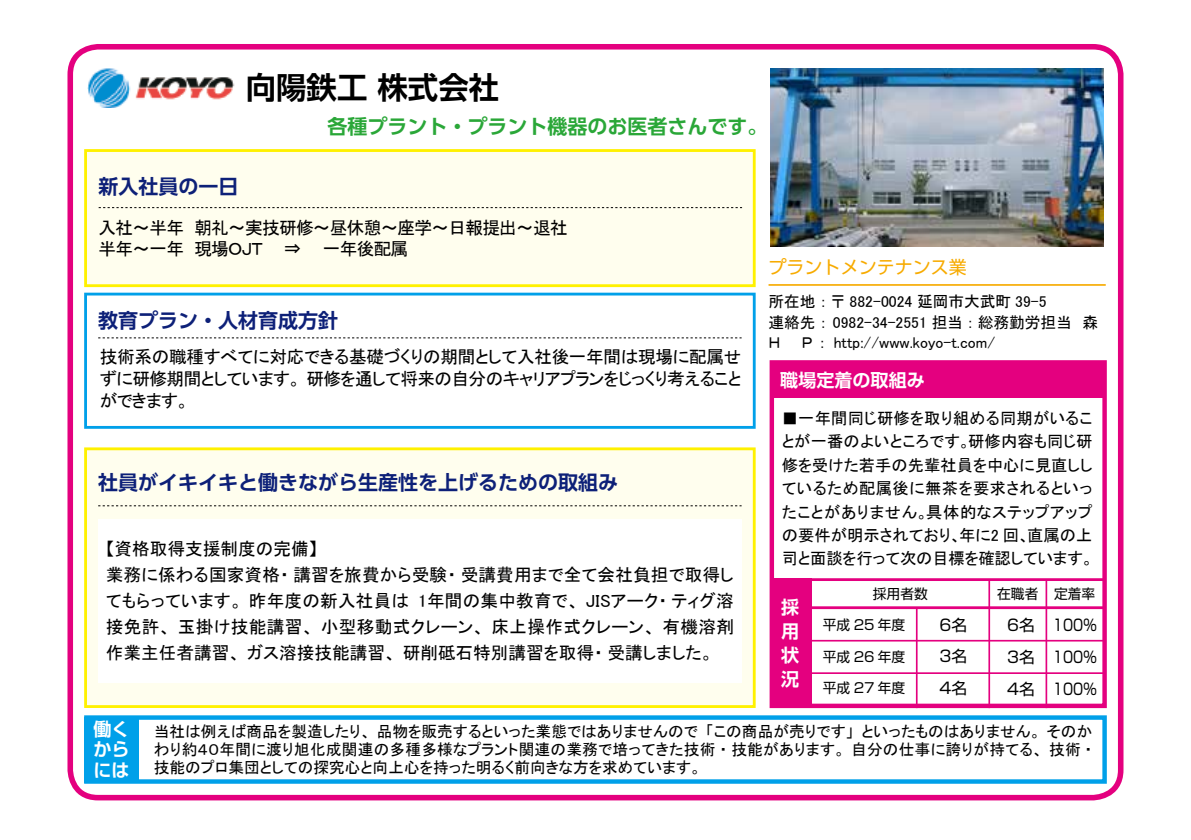
<style>
.page{position:relative;width:1191px;height:840px;background:#fff}
.page>*{position:absolute;margin:0;border:0;box-sizing:border-box;transform-origin:0 0}
.t1{font:700 30.4px "UD Shin Go Pro De";color:#000}
.t2{font:700 20px "UD Shin Go Pro De";color:#0d2078}
.t3{font:700 20px "UD Shin Go Pro De";color:#2aa738}
.t4{font:700 18px/24px "Shin Go Pro De";color:#fff;text-align:justify}
.t5{font:18px "UD Shin Go Pro";color:#f7ab00}
.t6{font:17.6px/22px "MS P Gothic";color:#000;text-align:justify}
.t7{font:17.6px/22px "MS P Gothic";letter-spacing:-.04em;color:#000}
.t8{font:16.4px/23.4px "MS P Gothic";letter-spacing:.005em;color:#000;text-align:right}
.t9{font:16.4px "MS P Gothic";letter-spacing:.035em;color:#000}
.t10{font:16.4px "MS P Gothic";letter-spacing:.025em;color:#000}
.t11{font:15.6px/17.8px "MS P Gothic";color:#000}
.t12{font:15.6px/31.8px "Shin Go Upr";color:#000;text-align:justify}
.t13{font:15.6px/31.8px "Shin Go Upr";color:#000;text-align:justify;scale:.85 1}
.t14{font:13.8px "Shin Go Pro";color:#000}
</style>
<div class="page">
<div style="left:67px;top:44px;width:1056px;height:755px;border:6px solid #e4007f;border-radius:28px"></div>
<div style="left:84px;top:715px;width:1022px;height:68px;border:4px solid #00a0e9"></div>
<div style="left:769px;top:360px;width:337px;height:347px;border:4px solid #e4007f"></div>
<div style="left:771px;top:362px;width:332px;height:36px;background:#e4007f"></div>
<div style="left:771px;top:577px;width:41px;height:127px;background:#e4007f"></div>
<hr style="left:771px;top:578px;width:332px;height:2px;background:#e4007f">
<hr style="left:771px;top:606px;width:332px;height:2px;background:#e4007f">
<hr style="left:771px;top:639px;width:332px;height:2px;background:#e4007f">
<hr style="left:771px;top:672px;width:332px;height:1px;background:#e4007f">
<hr style="left:916px;top:607px;width:1px;height:100px;background:#e4007f">
<hr style="left:988px;top:580px;width:2px;height:127px;background:#e4007f">
<hr style="left:1045px;top:580px;width:2px;height:127px;background:#e4007f">
<div style="left:84px;top:716px;width:55px;height:65px;background:#00a0e9"></div>
<div style="left:86px;top:448px;width:668px;height:258px;background:#fffeee"></div>
<div style="left:84px;top:447px;width:671px;height:260px;border:3px solid #fff100"></div>
<div style="left:98px;top:518px;width:643px;height:164px;background:#fff"></div>
<img style="left:770px;top:68px;width:333px;height:179px">
<hr style="left:768px;top:284px;width:337px;height:1px;background:#f7ab00">
<div style="left:86px;top:150px;width:668px;height:135px;background:#fffeee"></div>
<div style="left:84px;top:149px;width:671px;height:138px;border:3px solid #fff100"></div>
<div style="left:84px;top:292px;width:671px;height:136px;border:3px solid #00a0e9"></div>
<svg style="left:99px;top:207px;width:643px;height:1px"></svg>
<svg style="left:98px;top:337px;width:643px;height:1px"></svg>
<svg style="left:98px;top:505px;width:643px;height:1px"></svg>
<img style="left:88px;top:68px;width:147px;height:39px">
<h1 class="t1" style="left:246px;top:63px;width:255px">向陽鉄工株式会社</h1>
<p class="t3" style="left:327px;top:110px;width:441px">各種プラント・プラント機器のお医者さんです。</p>
<p class="t2" style="left:99px;top:170px;width:141px">新入社員の一日</p>
<p class="t7" style="left:99px;top:216px;width:470px">入社～半年　朝礼～実技研修～昼休憩～座学～日報提出～退社半年～一年　現場ＯＪＴ　　⇒　　一年後配属</p>
<p class="t2" style="left:98px;top:304px;width:241px">教育プラン・人材育成方針</p>
<p class="t6" style="left:100px;top:345px;width:643px">技術系の職種すべてに対応できる基礎づくりの期間として入社後一年間は現場に配属せずに研修期間としています。研修を通して将来の自分のキャリアプランをじっくり考えることができます。</p>
<p class="t2" style="left:98px;top:466px;width:521px">社員がイキイキと働きながら生産性を上げるための取組み</p>
<p class="t6" style="left:106px;top:537px;width:213px">【資格取得支援制度の完備【</p>
<p class="t6" style="left:106px;top:563px;width:629px">業務に係わる国家資格・講習を旅費から受験・受講費用まで全て会社負担で取得し</p>
<p class="t6" style="left:418px;top:589px;width:317px">1年間の集中教育で、 JISアーク・ティグ溶</p>
<p class="t6" style="left:106px;top:587px;width:630px;line-height:25.8px;text-align:left">てもらっています。昨年度の新入社員は<br>接免許、玉掛け技能講習、小型移動式クレーン、床上操作式クレーン、有機溶剤作業主任者講習、ガス溶接技能講習、研削砥石特別講習を取得・受講しました。</p>
<p class="t5" style="left:768px;top:252px;width:200px">プラントメンテナンス業</p>
<p class="t11" style="left:768px;top:293px;width:279px">所在地：〒 882-0024 延岡市大武町 39-5</p>
<p class="t11" style="left:768px;top:313px;width:331px">連絡先： 0982-34-2551 担当：総務勤労担当　森</p>
<p class="t11" style="left:833px;top:334px;width:163px">http://www.koyo .t- com/</p>
<p class="t11" style="left:768px;top:334px;width:74px">Ｈ　　Ｐ：　</p>
<p class="t4" style="left:780px;top:366px;width:146px">職場定着の取組み</p>
<p class="t8" style="left:781px;top:406px;width:312px">■一年間同じ研修を取り組める同期がいるこ研修内容も同じ研</p>
<p class="t8" style="left:781px;top:429px;width:190px">とが一番のよいところです。</p>
<p class="t8" style="left:781px;top:453px;width:312px">修を受けた若手の先輩社員を中心に見直しし</p>
<p class="t10" style="left:781px;top:480px;width:312px">ているため配属後に無茶を要求されるといっ</p>
<p class="t9" style="left:781px;top:503px;width:312px">たことがありません。具体的なステップアップ</p>
<p class="t8" style="left:1027px;top:523px;width:67px">直属の上</p>
<p class="t8" style="left:781px;top:523px;width:313px;text-align:left">の要件が明示されており、<br>司と面談を行って次の目標を確認しています。</p>
<p class="t8" style="left:959px;top:523px;width:72px">年に2 回、</p>
<p class="t4" style="left:781px;top:592px;width:19px">採用状況</p>
<p class="t14" style="left:873px;top:582px;width:56px">採用者数</p>
<p class="t14" style="left:822px;top:612px;width:84px">平成 25 年度</p>
<p class="t14" style="left:822px;top:645px;width:84px">平成 26 年度</p>
<p class="t14" style="left:822px;top:676px;width:84px">平成 27 年度</p>
<p class="t14" style="left:997px;top:582px;width:43px">在職者</p>
<p class="t14" style="left:1054px;top:582px;width:43px">定着率</p>
<p class="t12" style="left:939px;top:607px;width:29px">6名3名4名</p>
<p class="t12" style="left:1007px;top:607px;width:29px">6名3名4名</p>
<p class="t13" style="left:1053px;top:607px;width:53px">100％100％100％</p>
<p class="t4" style="left:93px;top:716px;width:38px;line-height:20.4px">働くからには</p>
<p class="t11" style="left:154px;top:722px;width:940px">当社は例えば商品を製造したり、品物を販売するといった業態ではありませんので<br>わり約４０年間に渡り旭化成関連の多種多様なプラント関連の業務で培ってきた技術・技能があります。自分の仕事に誇りが持てる、技術・技能のプロ集団としての探究心と向上心を持った明るく前向きな方を求めています。</p>
<p class="t11" style="left:706px;top:722px;width:149px">「この商品が売りです」</p>
<p class="t11" style="left:861px;top:722px;width:232px">といったものはありません。そのか</p>
</div>
